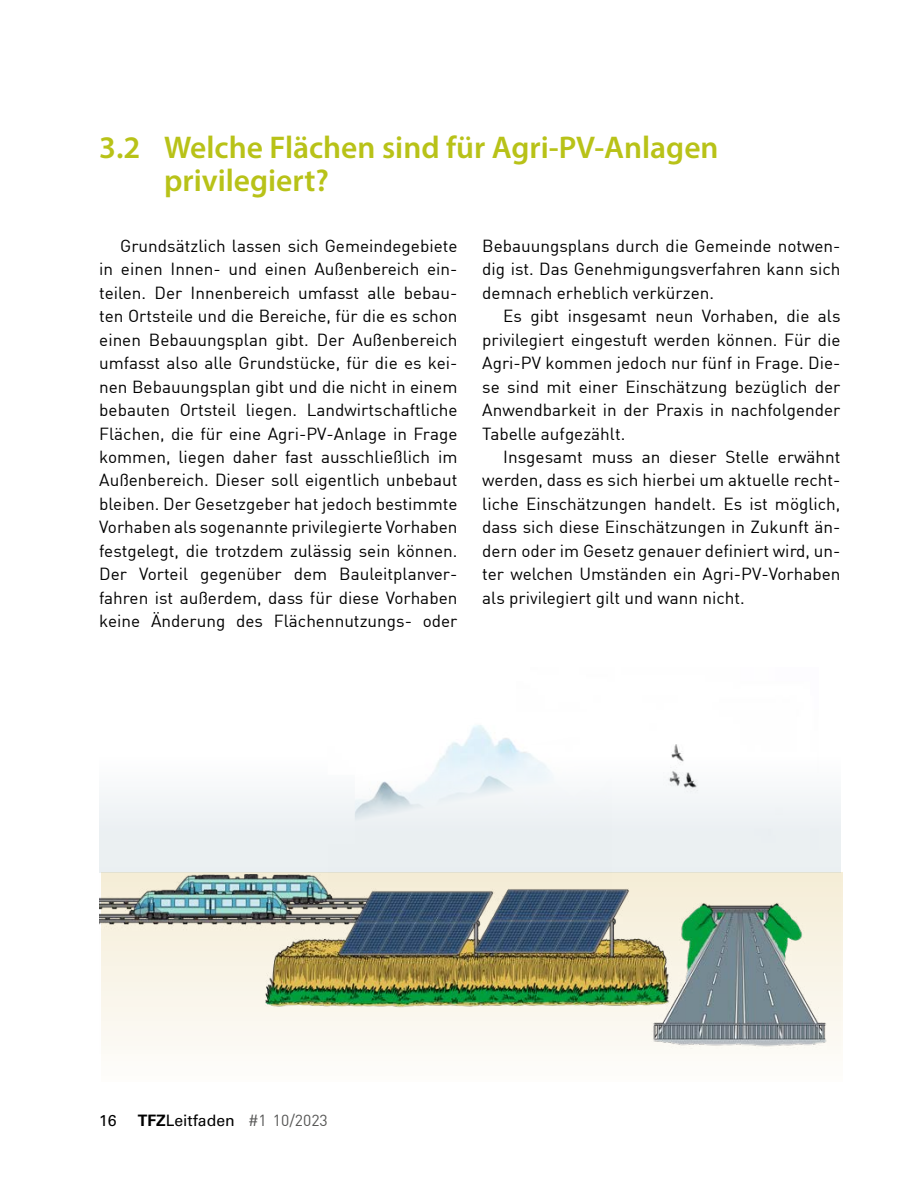
<style>
.page{position:relative;width:918px;height:1191px;background:#fff}
.page>*{position:absolute;margin:0;border:0;box-sizing:border-box;transform-origin:0 0}
.t1{font:600 31.5px/33.2px "Myriad Pro";color:#b8c218}
.t2{font:17.15px/23.4px "DIN Regular";color:#000;text-align:justify}
.t3{font:15.75px "Univers LT Std";color:#000}
.s1{font-weight:700}
.s2{font-family:"DIN Regular";color:#575756}
</style>
<div class="page">
<div style="left:101px;top:872px;width:741px;height:210px;background:#fdfcf8"></div>
<img style="left:99px;top:872px;width:741px;height:175px">
<div style="left:99px;top:714px;width:741px;height:158px;background:#f5f8f9"></div>
<img style="left:327px;top:726px;width:285px;height:175px">
<h1 class="t1" style="left:164px;top:130px;width:556px;text-indent:-65px">3.2 Welche Flächen sind für Agri-PV-Anlagen privilegiert?</h1>
<p class="t2" style="left:99px;top:234px;width:360px;text-indent:21px">Grundsätzlich lassen sich Gemeindegebiete in einen Innen- und einen Außenbereich ein&shy;teilen. Der Innenbereich umfasst alle bebau&shy;ten Ortsteile und die Bereiche, für die es schon einen Bebauungsplan gibt. Der Außenbereich umfasst also alle Grundstücke, für die es kei&shy;nen Bebauungsplan gibt und die nicht in einem bebauten Ortsteil liegen. Landwirtschaftliche Flächen, die für eine Agri-PV-Anlage in Frage kommen, liegen daher fast ausschließlich im Außenbereich. Dieser soll eigentlich unbebaut bleiben. Der Gesetzgeber hat jedoch bestimmte Vorhaben als sogenannte privilegierte Vorhaben festgelegt, die trotzdem zulässig sein können.<br>Der Vorteil gegenüber dem Bauleitplanver&shy;fahren ist außerdem, dass für diese Vorhaben keine Änderung des Flächennutzungs- oder</p>
<p class="t2" style="left:482px;top:234px;width:360px">Bebauungsplans durch die Gemeinde notwen&shy;dig ist. Das Genehmigungsverfahren kann sich demnach erheblich verkürzen.</p>
<p class="t2" style="left:482px;top:304px;width:360px;text-indent:21px">Es gibt insgesamt neun Vorhaben, die als privilegiert eingestuft werden können. Für die Agri-PV kommen jedoch nur fünf in Frage. Die&shy;se sind mit einer Einschätzung bezüglich der Anwendbarkeit in der Praxis in nachfolgender Tabelle aufgezählt.</p>
<p class="t2" style="left:482px;top:445px;width:360px;text-indent:21px">Insgesamt muss an dieser Stelle erwähnt werden, dass es sich hierbei um aktuelle recht&shy;liche Einschätzungen handelt. Es ist möglich, dass sich diese Einschätzungen in Zukunft än&shy;dern oder im Gesetz genauer definiert wird, un&shy;ter welchen Umständen ein Agri-PV-Vorhaben als privilegiert gilt und wann nicht.</p>
<p class="t3" style="left:99px;top:1111px;width:19px">16</p>
<p class="t3" style="left:138px;top:1111px;width:192px"><span class="s1">TFZ</span>Leitfaden <span class="s2">#1 10/2023</span></p>
</div>
